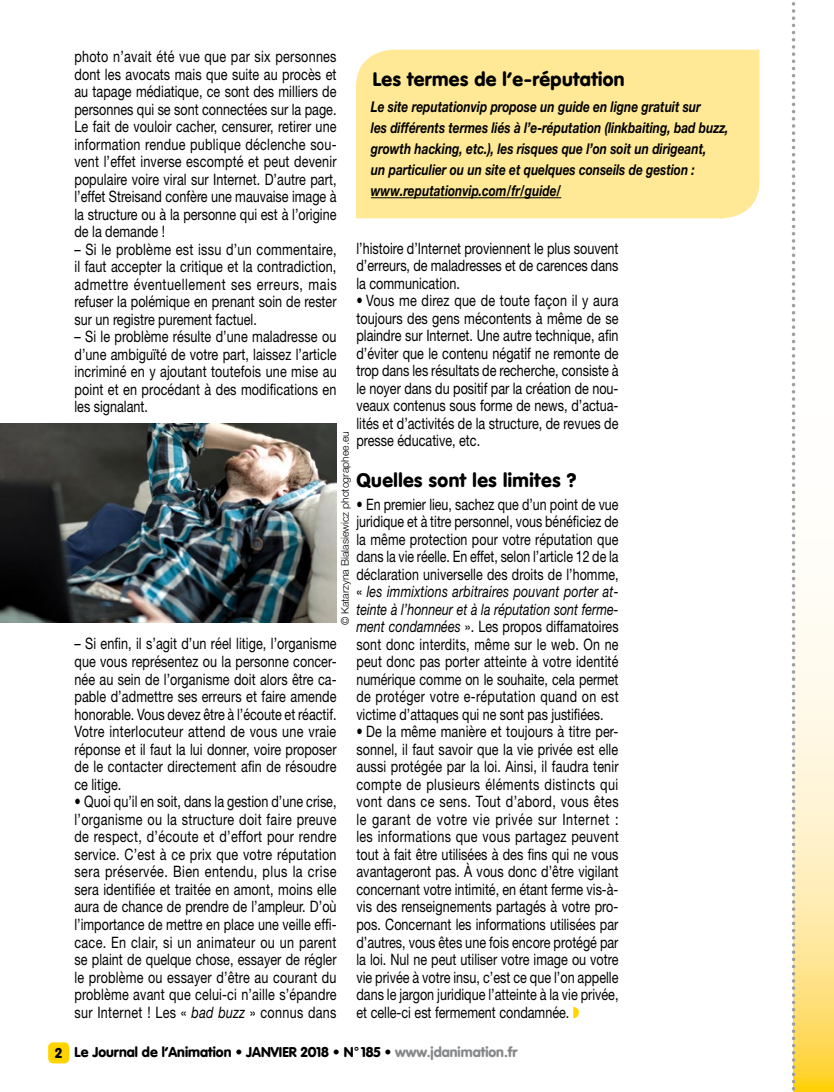
<style>
.page{position:relative;width:834px;height:1092px;background:#fff}
.page>*{position:absolute;margin:0;border:0;box-sizing:border-box;transform-origin:0 0}
.t1{font:900 19.25px "VAG Rounded";letter-spacing:.025em;color:#000}
.t2{font:15.75px/17.5px "Helvetica Neue";color:#000;text-align:justify;scale:.8 1}
.t3{font:15.75px/17.5px "Helvetica Neue";color:#000;text-align:justify;scale:.79 1}
.t4{font:italic 700 14.88px/21px "Helvetica Neue";color:#000;scale:.8 1}
.t5{font:900 14px "VAG Rounded";color:#000}
.t6{font:300 10.5px "Helvetica Neue";color:#000}
.s1{font-style:italic}
.s2{color:#ffd400}
.s3{color:#87888a}
</style>
<div class="page">
<div style="left:48px;top:1042px;width:21px;height:21px;background:#ffd400;border-radius:5px"></div>
<svg style="left:795px;top:3px;width:38px;height:1088px"></svg>
<svg style="left:791px;top:2px;width:4px;height:1090px"></svg>
<div style="left:356px;top:50px;width:403px;height:168px;background:#ffe996"></div>
<hr style="left:371px;top:197px;width:190px;height:1px;background:#000">
<img style="left:0;top:424px;width:336px;height:198px">
<p class="t2" style="left:74px;top:47px;width:329px">photo n’avait été vue que par six personnes dont les avocats mais que suite au procès et au tapage médiatique, ce sont des milliers de personnes qui se sont connectées sur la page.<br>Le fait de vouloir cacher, censurer, retirer une information rendue publique déclenche sou&shy;vent l’effet inverse escompté et peut devenir populaire voire viral sur Internet. D’autre part, l’effet Streisand confère une mauvaise image à la structure ou à la personne qui est à l’origine de la demande !</p>
<p class="t2" style="left:74px;top:240px;width:329px">– Si le problème est issu d’un commentaire, il faut accepter la critique et la contradiction, admettre éventuellement ses erreurs, mais refuser la polémique en prenant soin de rester sur un registre purement factuel.</p>
<p class="t2" style="left:74px;top:327px;width:329px">– Si le problème résulte d’une maladresse ou d’une ambiguïté de votre part, laissez l’article incriminé en y ajoutant toutefois une mise au point et en procédant à des modifications en les signalant.</p>
<p class="t1" style="left:372px;top:68px;width:253px">Les termes de l’e-réputation</p>
<p class="t4" style="left:371px;top:96px;width:448px">Le site reputationvip propose un guide en ligne gratuit sur<br>les différents termes liés à l’e-réputation (linkbaiting, bad buzz, growth hacking, etc.), les risques que l’on soit un dirigeant,<br>un particulier ou un site et quelques conseils de gestion : www.reputationvip.com/fr/guide/</p>
<p class="t2" style="left:356px;top:239px;width:329px">l’histoire d’Internet proviennent le plus souvent d’erreurs, de maladresses et de carences dans la communication.</p>
<p class="t2" style="left:356px;top:292px;width:329px">• Vous me direz que de toute façon il y aura toujours des gens mécontents à même de se plaindre sur Internet. Une autre technique, afin d’éviter que le contenu négatif ne remonte de trop dans les résultats de recherche, consiste à le noyer dans du positif par la création de nou&shy;veaux contenus sous forme de news, d’actua&shy;lités et d’activités de la structure, de revues de presse éducative, etc.</p>
<p class="t1" style="left:356px;top:469px;width:221px">Quelles sont les limites ?</p>
<p class="t3" style="left:356px;top:495px;width:333px">• En premier lieu, sachez que d’un point de vue juridique et à titre personnel, vous bénéficiez de la même protection pour votre réputation que dans la vie réelle. En effet, selon l’article 12 de la déclaration universelle des droits de l’homme, « <span class="s1">les immixtions arbitraires pouvant porter at&shy;teinte à l’honneur et à la réputation sont ferme&shy;ment condamnées</span> ». Les propos diffamatoires sont donc interdits, même sur le web. On ne peut donc pas porter atteinte à votre identité numérique comme on le souhaite, cela permet de protéger votre e-réputation quand on est victime d’attaques qui ne sont pas justifiées.</p>
<p class="t2" style="left:356px;top:722px;width:329px">• De la même manière et toujours à titre per&shy;sonnel, il faut savoir que la vie privée est elle aussi protégée par la loi. Ainsi, il faudra tenir compte de plusieurs éléments distincts qui vont dans ce sens. Tout d’abord, vous êtes le garant de votre vie privée sur Internet : les informations que vous partagez peuvent tout à fait être utilisées à des fins qui ne vous avantageront pas. À vous donc d’être vigilant concernant votre intimité, en étant ferme vis-à&shy;vis des renseignements partagés à votre pro&shy;pos. Concernant les informations utilisées par d’autres, vous êtes une fois encore protégé par la loi. Nul ne peut utiliser votre image ou votre vie privée à votre insu, c’est ce que l’on appelle dans le jargon juridique l’atteinte à la vie privée, et celle-ci est fermement condamnée. <span class="s2">◗</span></p>
<p class="t6" style="left:338px;top:625px;width:195px;rotate:-90deg">© Katarzyna Bialasiewicz photographee.eu</p>
<p class="t2" style="left:74px;top:635px;width:329px">– Si enfin, il s’agit d’un réel litige, l’organisme que vous représentez ou la personne concer&shy;née au sein de l’organisme doit alors être ca&shy;pable d’admettre ses erreurs et faire amende honorable. Vous devez être à l’écoute et réactif.<br>Votre interlocuteur attend de vous une vraie réponse et il faut la lui donner, voire proposer de le contacter directement afin de résoudre ce litige.</p>
<p class="t2" style="left:74px;top:792px;width:329px">• Quoi qu’il en soit, dans la gestion d’une crise, l’organisme ou la structure doit faire preuve de respect, d’écoute et d’effort pour rendre service. C’est à ce prix que votre réputation sera préservée. Bien entendu, plus la crise sera identifiée et traitée en amont, moins elle aura de chance de prendre de l’ampleur. D’où l’importance de mettre en place une veille effi&shy;cace. En clair, si un animateur ou un parent se plaint de quelque chose, essayer de régler le problème ou essayer d’être au courant du problème avant que celui-ci n’aille s’épandre sur Internet ! Les « <span class="s1">bad buzz</span> » connus dans</p>
<p class="t5" style="left:55px;top:1043px;width:463px">2 Le Journal de l’Animation • JANVIER 2018 • N° 185 • <span class="s3">www.jdanimation.fr</span></p>
</div>
